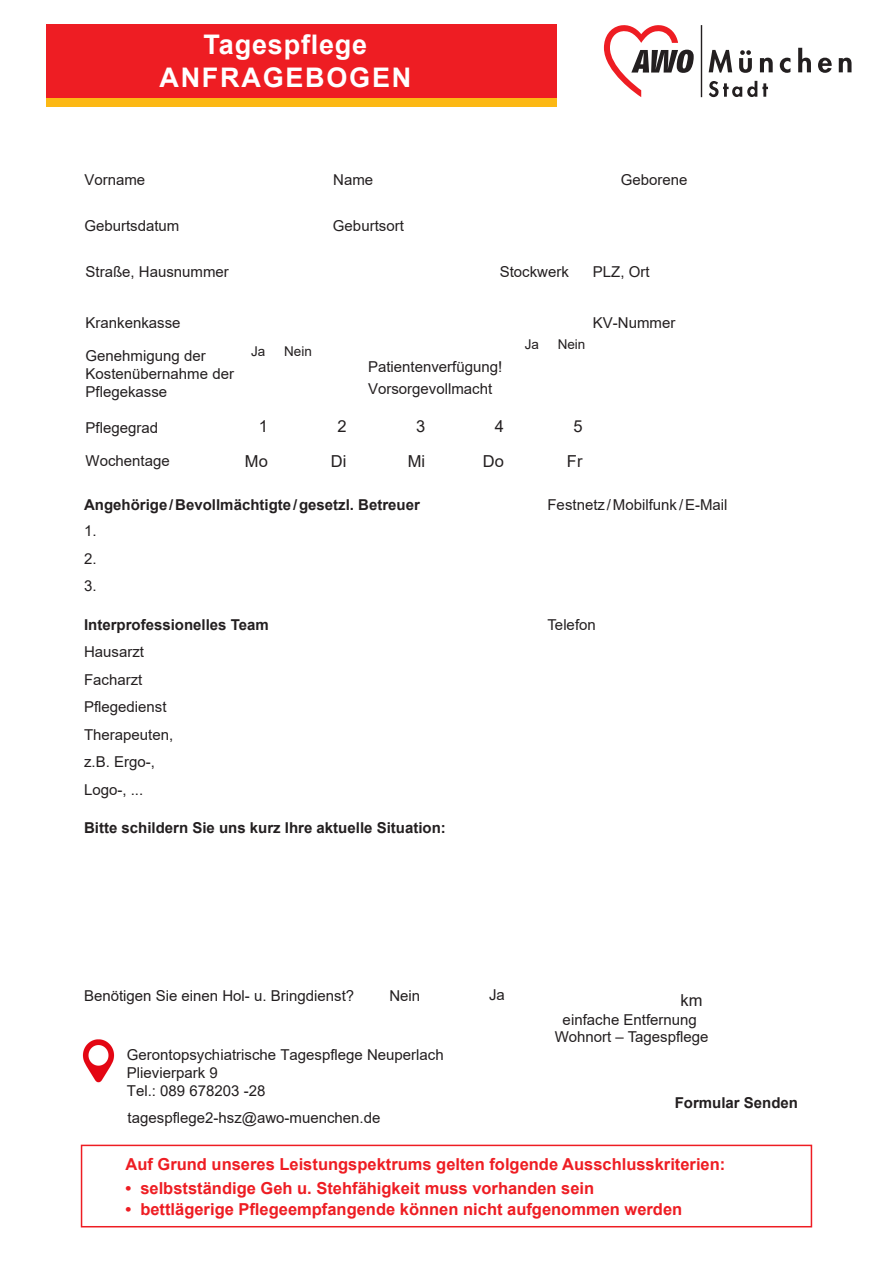
<style>
.page{position:relative;width:893px;height:1263px;background:#fff}
.page>*{position:absolute;margin:0;border:0;box-sizing:border-box;transform-origin:0 0}
.t1{font:700 27px/32.4px "Arial";letter-spacing:.065em;color:#fff;text-align:center}
.t2{font:700 16.5px "Arial";color:#ee1d23}
.t3{font:16.5px "Arial";color:#231f20}
.t4{font:15px/27.5px "Arial";color:#231f20}
.t5{font:15px/18px "Arial";color:#221e1f}
.t6{font:700 15px "Arial";color:#231f20}
.t7{font:700 15px "Arial";color:#231f20}
.t8{font:13.5px "Arial";color:#231f20}
</style>
<div class="page">
<svg style="left:604px;top:25px;width:90px;height:72px"></svg>
<svg style="left:709px;top:50px;width:23px;height:23px"></svg>
<svg style="left:739px;top:50px;width:13px;height:23px"></svg>
<svg style="left:760px;top:58px;width:13px;height:14px"></svg>
<svg style="left:780px;top:58px;width:10px;height:15px"></svg>
<svg style="left:798px;top:48px;width:13px;height:24px"></svg>
<svg style="left:818px;top:58px;width:14px;height:15px"></svg>
<svg style="left:839px;top:58px;width:12px;height:14px"></svg>
<hr style="left:701px;top:25px;width:1px;height:72px;background:#231f20">
<svg style="left:709px;top:81px;width:59px;height:16px"></svg>
<div style="left:81px;top:1145px;width:731px;height:82px;border:2px solid #ee1d23"></div>
<div style="left:47px;top:94px;width:510px;height:12px;background:#fcb814"></div>
<div style="left:47px;top:24px;width:510px;height:73px;background:#ee1d23"></div>
<img style="left:82px;top:1039px;width:33px;height:44px">
<h1 class="t1" style="left:159px;top:29px;width:253px">Tagespflege<br>ANFRAGEBOGEN</h1>
<p class="t4" style="left:84px;top:166px;width:62px">Vorname</p>
<p class="t4" style="left:84px;top:212px;width:97px">Geburtsdatum</p>
<p class="t4" style="left:333px;top:212px;width:72px">Geburtsort</p>
<p class="t4" style="left:333px;top:166px;width:42px">Name</p>
<p class="t4" style="left:621px;top:166px;width:68px">Geborene</p>
<p class="t4" style="left:86px;top:258px;width:145px">Straße, Hausnummer</p>
<p class="t4" style="left:86px;top:309px;width:97px">Krankenkasse</p>
<p class="t4" style="left:86px;top:346px;width:150px;line-height:18px">Genehmigung der<br>Kostenübernahme der<br>Pflegekasse</p>
<p class="t4" style="left:86px;top:414px;width:74px">Pflegegrad</p>
<p class="t4" style="left:86px;top:447px;width:86px">Wochentage</p>
<p class="t4" style="left:500px;top:258px;width:71px">Stockwerk</p>
<p class="t4" style="left:593px;top:258px;width:58px">PLZ, Ort</p>
<p class="t4" style="left:593px;top:309px;width:84px">KV-Nummer</p>
<p class="t8" style="left:525px;top:335px;width:16px">Ja</p>
<p class="t8" style="left:558px;top:335px;width:29px">Nein</p>
<p class="t8" style="left:251px;top:342px;width:16px">Ja</p>
<p class="t8" style="left:284px;top:342px;width:29px">Nein</p>
<p class="t4" style="left:368px;top:355px;width:136px;line-height:22.5px">Patientenverfügung!<br>Vorsorgevollmacht</p>
<p class="t3" style="left:259px;top:415px;width:11px">1</p>
<p class="t3" style="left:337px;top:415px;width:11px">2</p>
<p class="t3" style="left:416px;top:415px;width:11px">3</p>
<p class="t3" style="left:495px;top:415px;width:11px">4</p>
<p class="t3" style="left:573px;top:415px;width:11px">5</p>
<p class="t3" style="left:245px;top:449px;width:24px">Mo</p>
<p class="t3" style="left:331px;top:449px;width:17px">Di</p>
<p class="t3" style="left:408px;top:449px;width:19px">Mi</p>
<p class="t3" style="left:483px;top:449px;width:23px">Do</p>
<p class="t3" style="left:567px;top:449px;width:17px">Fr</p>
<p class="t6" style="left:84px;top:494px;width:337px">Angehörige/Bevollmächtigte/gesetzl. Betreuer</p>
<p class="t4" style="left:84px;top:516px;width:14px;text-align:justify">1.<br>2.<br>3.</p>
<p class="t4" style="left:547px;top:490px;width:182px">Festnetz /Mobilfunk /E-Mail</p>
<p class="t6" style="left:84px;top:614px;width:186px">Interprofessionelles Team</p>
<p class="t4" style="left:84px;top:638px;width:91px">Hausarzt<br>Facharzt<br>Pflegedienst<br>Therapeuten,</p>
<p class="t5" style="left:84px;top:748px;width:72px;line-height:27.5px">z.B. Ergo-,<br>Logo-, ...</p>
<p class="t6" style="left:84px;top:817px;width:363px">Bitte schildern Sie uns kurz Ihre aktuelle Situation:</p>
<p class="t4" style="left:547px;top:611px;width:50px">Telefon</p>
<p class="t5" style="left:84px;top:987px;width:272px">Benötigen Sie einen Hol- u. Bringdienst?</p>
<p class="t5" style="left:389px;top:987px;width:32px">Nein</p>
<p class="t5" style="left:127px;top:1046px;width:318px">Gerontopsychiatrische Tagespflege Neuperlach<br>Plievierpark 9<br>Tel.: 089 678203 -28</p>
<p class="t4" style="left:128px;top:1103px;width:254px">tagespflege2-hsz@awo-muenchen.de</p>
<p class="t4" style="left:489px;top:981px;width:17px">Ja</p>
<p class="t3" style="left:680px;top:988px;width:23px">km</p>
<p class="t4" style="left:555px;top:1011px;width:155px;line-height:16.8px;text-align:center">einfache Entfernung<br>Wohnort – Tagespflege</p>
<p class="t7" style="left:675px;top:1092px;width:125px">Formular Senden</p>
<p class="t2" style="left:125px;top:1152px;width:601px">Auf Grund unseres Leistungspektrums gelten folgende Ausschlusskriterien:</p>
<p class="t2" style="left:125px;top:1176px;width:470px">• selbstständige Geh u. Stehfähigkeit muss vorhanden sein</p>
<p class="t2" style="left:125px;top:1197px;width:558px">• bettlägerige Pflegeempfangende können nicht aufgenommen werden</p>
</div>
